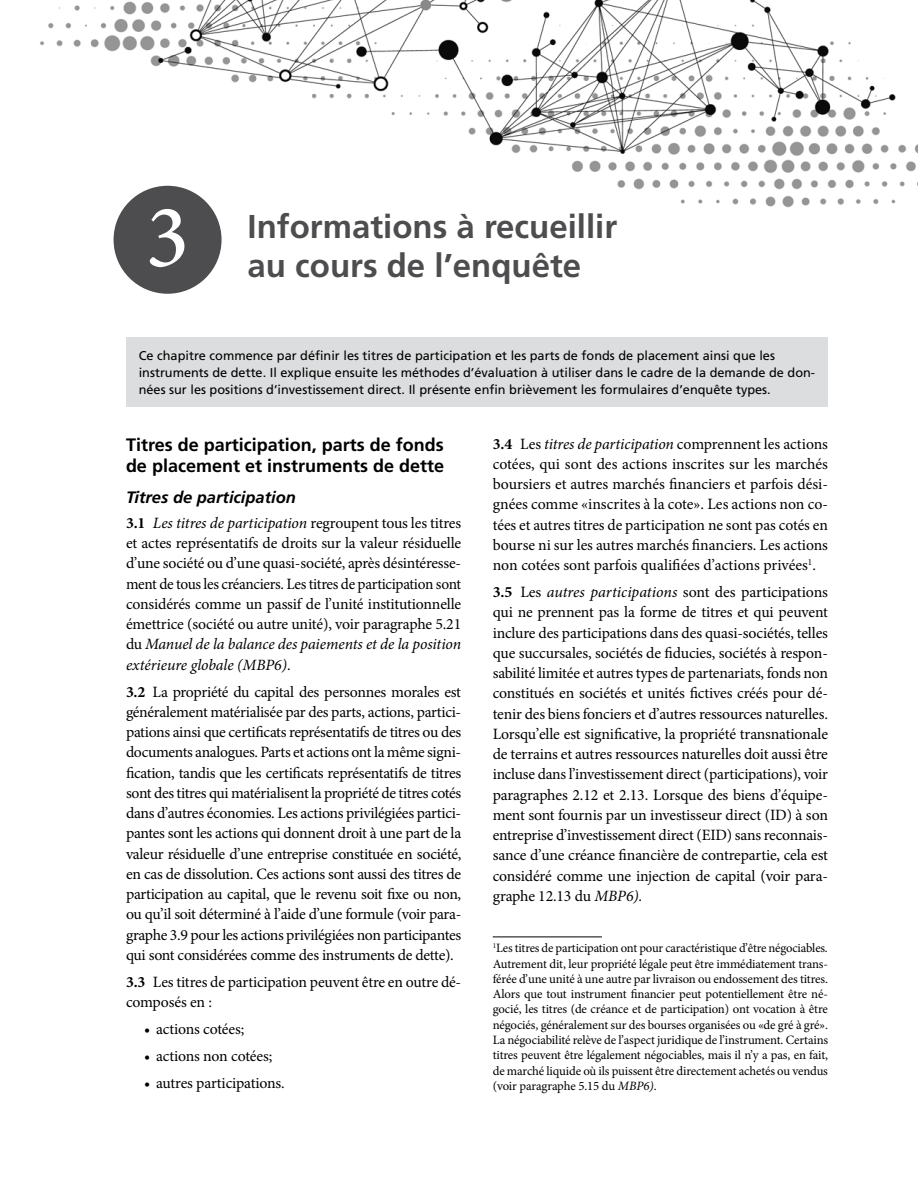
<style>
.page{position:relative;width:918px;height:1188px;background:#fff}
.page>*{position:absolute;margin:0;border:0;box-sizing:border-box;transform-origin:0 0}
.t1{font:500 90px "Minion Pro";color:#fff}
.t2{font:700 33px/39.6px "Frutiger LT Std";color:#4d4d4f}
.t3{font:700 18px/21.6px "Frutiger LT Std";color:#000}
.t4{font:italic 700 16.5px "Frutiger LT Std";color:#000}
.t5{font:15.75px/20.2px "Minion Pro";letter-spacing:-.01em;color:#000;text-align:justify}
.t6{font:12.75px/15.3px "Minion Pro";letter-spacing:-.015em;color:#000;text-align:justify}
.t7{font:12.75px/17.2px "Frutiger LT Std";color:#000}
.s1{font-weight:700}
.s2{font-style:italic}
</style>
<div class="page">
<img style="left:40px;top:0;width:878px;height:214px">
<hr style="left:493px;top:937px;width:109px;height:1px;background:#000">
<div style="left:126px;top:338px;width:702px;height:69px;background:#dcddde"></div>
<div style="left:114px;top:186px;width:108px;height:108px;background:#4d4d4f;border-radius:50%"></div>
<h1 class="t1" style="left:146px;top:177px;width:45px">3</h1>
<h2 class="t2" style="left:248px;top:206px;width:371px">Informations à recueillir au cours de l’enquête</h2>
<p class="t7" style="left:139px;top:347px;width:678px">Ce chapitre commence par définir les titres de participation et les parts de fonds de placement ainsi que les instruments de dette. Il explique ensuite les méthodes d’évaluation à utiliser dans le cadre de la demande de don&shy;nées sur les positions d’investissement direct. Il présente enfin brièvement les formulaires d’enquête types.</p>
<p class="t3" style="left:126px;top:434px;width:320px">Titres de participation, parts de fonds de placement et instruments de dette</p>
<p class="t4" style="left:126px;top:488px;width:171px">Titres de participation</p>
<p class="t5" style="left:126px;top:513px;width:337px"><span class="s1">3.1</span> <span class="s2">Les titres de participation</span> regroupent tous les titres et actes représentatifs de droits sur la valeur résiduelle d’une société ou d’une quasi-société, après désintéresse&shy;ment de tous les créanciers. Les titres de participation sont considérés comme un passif de l’unité institutionnelle émettrice (société ou autre unité), voir paragraphe 5.21 du <span class="s2">Manuel de la balance des paiements et de la position extérieure globale (MBP6)</span>.</p>
<p class="t5" style="left:126px;top:682px;width:337px"><span class="s1">3.2</span> La propriété du capital des personnes morales est généralement matérialisée par des parts, actions, partici&shy;pations ainsi que certificats représentatifs de titres ou des documents analogues. Parts et actions ont la même signi&shy;fication, tandis que les certificats représentatifs de titres sont des titres qui matérialisent la propriété de titres cotés dans d’autres économies. Les actions privilégiées partici&shy;pantes sont les actions qui donnent droit à une part de la valeur résiduelle d’une entreprise constituée en société, en cas de dissolution. Ces actions sont aussi des titres de participation au capital, que le revenu soit fixe ou non, ou qu’il soit déterminé à l’aide d’une formule (voir para&shy;graphe 3.9 pour les actions privilégiées non participantes qui sont considérées comme des instruments de dette).</p>
<p class="t5" style="left:126px;top:972px;width:337px"><span class="s1">3.3</span> Les titres de participation peuvent être en outre dé&shy;composés en :</p>
<p class="t5" style="left:144px;top:1019px;width:102px">• actions cotées;</p>
<p class="t5" style="left:144px;top:1046px;width:130px">• actions non cotées;</p>
<p class="t5" style="left:144px;top:1073px;width:142px">• autres participations.</p>
<p class="t5" style="left:493px;top:433px;width:337px"><span class="s1">3.4</span> Les <span class="s2">titres de participation</span> comprennent les actions cotées, qui sont des actions inscrites sur les marchés boursiers et autres marchés financiers et parfois dési&shy;gnées comme «inscrites à la cote». Les actions non co&shy;tées et autres titres de participation ne sont pas cotés en bourse ni sur les autres marchés financiers. Les actions non cotées sont parfois qualifiées d’actions privées<sup>1</sup>.</p>
<p class="t5" style="left:493px;top:582px;width:337px"><span class="s1">3.5</span> Les <span class="s2">autres participations</span> sont des participations qui ne prennent pas la forme de titres et qui peuvent inclure des participations dans des quasi-sociétés, telles que succursales, sociétés de fiducies, sociétés à respon&shy;sabilité limitée et autres types de partenariats, fonds non constitués en sociétés et unités fictives créés pour dé&shy;tenir des biens fonciers et d’autres ressources naturelles.<br>Lorsqu’elle est significative, la propriété transnationale de terrains et autres ressources naturelles doit aussi être incluse dans l’investissement direct (participations), voir paragraphes 2.12 et 2.13. Lorsque des biens d’équipe&shy;ment sont fournis par un investisseur direct (ID) à son entreprise d’investissement direct (EID) sans reconnais&shy;sance d’une créance financière de contrepartie, cela est considéré comme une injection de capital (voir para&shy;graphe 12.13 du <span class="s2">MBP6).</span></p>
<p class="t6" style="left:493px;top:941px;width:337px"><sup>1</sup>Les titres de participation ont pour caractéristique d’être négociables.<br>Autrement dit, leur propriété légale peut être immédiatement trans&shy;férée d’une unité à une autre par livraison ou endossement des titres.<br>Alors que tout instrument financier peut potentiellement être né&shy;gocié, les titres (de créance et de participation) ont vocation à être négociés, généralement sur des bourses organisées ou «de gré à gré».<br>La négociabilité relève de l’aspect juridique de l’instrument. Certains titres peuvent être légalement négociables, mais il n’y a pas, en fait, de marché liquide où ils puissent être directement achetés ou vendus (voir paragraphe 5.15 du <span class="s2">MBP6)</span>.</p>
</div>
